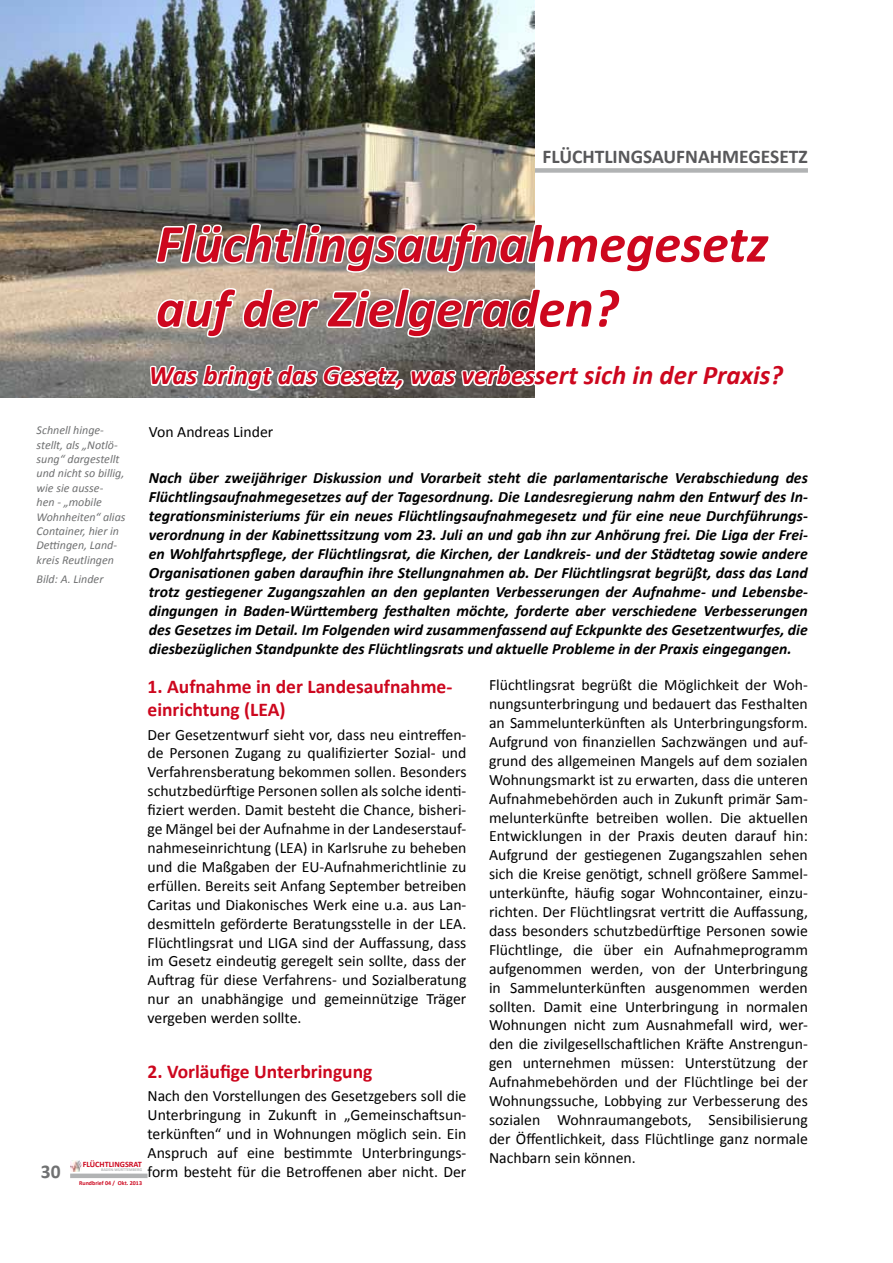
<style>
.page{position:relative;width:893px;height:1263px;background:#fff}
.page>*{position:absolute;margin:0;border:0;box-sizing:border-box;transform-origin:0 0}
.t1{font:italic 700 54px/64.8px "Calibri";color:#cd071e}
.t2{font:italic 700 27px "Calibri";color:#cd071e}
.t3{font:700 19.5px/23.4px "Calibri";color:#cd071e}
.t4{font:700 19.5px "Calibri";color:#58585a}
.t5{font:700 19.5px "Calibri";color:#707172}
.t6{font:15.75px/18.9px "Calibri";color:#000;text-align:justify}
.t7{font:italic 700 15.75px/18.9px "Calibri";color:#000;text-align:justify}
.t8{font:italic 12px/14.4px "Calibri";color:#707172}
.t9{font:700 8.25px "Calibri";color:#cd071e}
.t10{font:700 6px "Calibri";color:#cd071e}
.t11{font:700 4.05px "Calibri";color:#b1b3b4}
</style>
<div class="page">
<div style="left:70px;top:1173px;width:78px;height:5px;background:#b1b3b4"></div>
<svg style="left:70px;top:1161px;width:12px;height:11px"></svg>
<div style="left:0;top:168px;width:808px;height:5px;background:#b1b3b4"></div>
<img style="left:0;top:0;width:535px;height:398px">
<svg style="left:147px;top:195px;width:388px;height:203px"></svg>
<p class="t4" style="left:543px;top:145px;width:267px">FLÜCHTLINGSAUFNAHMEGESETZ</p>
<h1 class="t1" style="left:156px;top:211px;width:614px">Flüchtlingsaufnahmegesetz auf der Zielgeraden?</h1>
<p class="t8" style="left:37px;top:423px;width:90px">Schnell hinge&shy;stellt, als „Notlö&shy;sung“ dargestellt und nicht so billig, wie sie ausse-<br>hen - „mobile<br>Wohnheiten“ alias<br>Container, hier in<br>Dettingen, Land&shy;kreis Reutlingen</p>
<p class="t8" style="left:37px;top:571px;width:68px">Bild: A. Linder</p>
<h2 class="t2" style="left:149px;top:358px;width:636px">Was bringt das Gesetz, was verbessert sich in der Praxis?</h2>
<p class="t6" style="left:149px;top:422px;width:126px">Von Andreas Linder</p>
<p class="t7" style="left:149px;top:469px;width:661px">Nach über zweijähriger Diskussion und Vorarbeit steht die parlamentarische Verabschiedung des Flüchtlingsaufnahmegesetzes auf der Tagesordnung. Die Landesregierung nahm den Entwurf des In&shy;tegrationsministeriums für ein neues Flüchtlingsaufnahmegesetz und für eine neue Durchführungs&shy;verordnung in der Kabinettssitzung vom 23. Juli an und gab ihn zur Anhörung frei. Die Liga der Frei&shy;en Wohlfahrtspflege, der Flüchtlingsrat, die Kirchen, der Landkreis- und der Städtetag sowie andere Organisationen gaben daraufhin ihre Stellungnahmen ab. Der Flüchtlingsrat begrüßt, dass das Land trotz gestiegener Zugangszahlen an den geplanten Verbesserungen der Aufnahme- und Lebensbe&shy;dingungen in Baden-Württemberg festhalten möchte, forderte aber verschiedene Verbesserungen des Gesetzes im Detail. Im Folgenden wird zusammenfassend auf Eckpunkte des Gesetzentwurfes, die diesbezüglichen Standpunkte des Flüchtlingsrats und aktuelle Probleme in der Praxis eingegangen.</p>
<p class="t5" style="left:41px;top:1159px;width:21px">30</p>
<p class="t3" style="left:148px;top:675px;width:306px">1. Aufnahme in der Landesaufnahme&shy;einrichtung (LEA)</p>
<p class="t6" style="left:148px;top:725px;width:320px">Der Gesetzentwurf sieht vor, dass neu eintreffen&shy;de Personen Zugang zu qualifizierter Sozial- und Verfahrensberatung bekommen sollen. Besonders schutzbedürftige Personen sollen als solche identi&shy;fiziert werden. Damit besteht die Chance, bisheri&shy;ge Mängel bei der Aufnahme in der Landeserstauf&shy;nahmeseinrichtung (LEA) in Karlsruhe zu beheben und die Maßgaben der EU-Aufnahmerichtlinie zu erfüllen. Bereits seit Anfang September betreiben Caritas und Diakonisches Werk eine u.a. aus Lan&shy;desmitteln geförderte Beratungsstelle in der LEA.<br>Flüchtlingsrat und LIGA sind der Auffassung, dass im Gesetz eindeutig geregelt sein sollte, dass der Auftrag für diese Verfahrens- und Sozialberatung nur an unabhängige und gemeinnützige Träger vergeben werden sollte.</p>
<p class="t3" style="left:148px;top:1060px;width:226px">2. Vorläufige Unterbringung</p>
<p class="t6" style="left:148px;top:1087px;width:320px">Nach den Vorstellungen des Gesetzgebers soll die Unterbringung in Zukunft in „Gemeinschaftsun&shy;terkünften“ und in Wohnungen möglich sein. Ein Anspruch auf eine bestimmte Unterbringungs&shy;form besteht für die Betroffenen aber nicht. Der</p>
<p class="t9" style="left:83px;top:1159px;width:61px">FLÜCHTLINGSRAT</p>
<p class="t11" style="left:101px;top:1167px;width:42px">BADEN-WÜRTTEMBERG</p>
<p class="t10" style="left:79px;top:1179px;width:64px">Rundbrief 04 / Okt. 2013</p>
<p class="t6" style="left:489px;top:675px;width:320px">Flüchtlingsrat begrüßt die Möglichkeit der Woh&shy;nungsunterbringung und bedauert das Festhalten an Sammelunterkünften als Unterbringungsform.<br>Aufgrund von finanziellen Sachzwängen und auf&shy;grund des allgemeinen Mangels auf dem sozialen Wohnungsmarkt ist zu erwarten, dass die unteren Aufnahmebehörden auch in Zukunft primär Sam&shy;melunterkünfte betreiben wollen. Die aktuellen Entwicklungen in der Praxis deuten darauf hin:<br>Aufgrund der gestiegenen Zugangszahlen sehen sich die Kreise genötigt, schnell größere Sammel&shy;unterkünfte, häufig sogar Wohncontainer, einzu&shy;richten. Der Flüchtlingsrat vertritt die Auffassung, dass besonders schutzbedürftige Personen sowie Flüchtlinge, die über ein Aufnahmeprogramm aufgenommen werden, von der Unterbringung in Sammelunterkünften ausgenommen werden sollten. Damit eine Unterbringung in normalen Wohnungen nicht zum Ausnahmefall wird, wer&shy;den die zivilgesellschaftlichen Kräfte Anstrengun&shy;gen unternehmen müssen: Unterstützung der Aufnahmebehörden und der Flüchtlinge bei der Wohnungssuche, Lobbying zur Verbesserung des sozialen Wohnraumangebots, Sensibilisierung der Öffentlichkeit, dass Flüchtlinge ganz normale Nachbarn sein können.</p>
</div>
